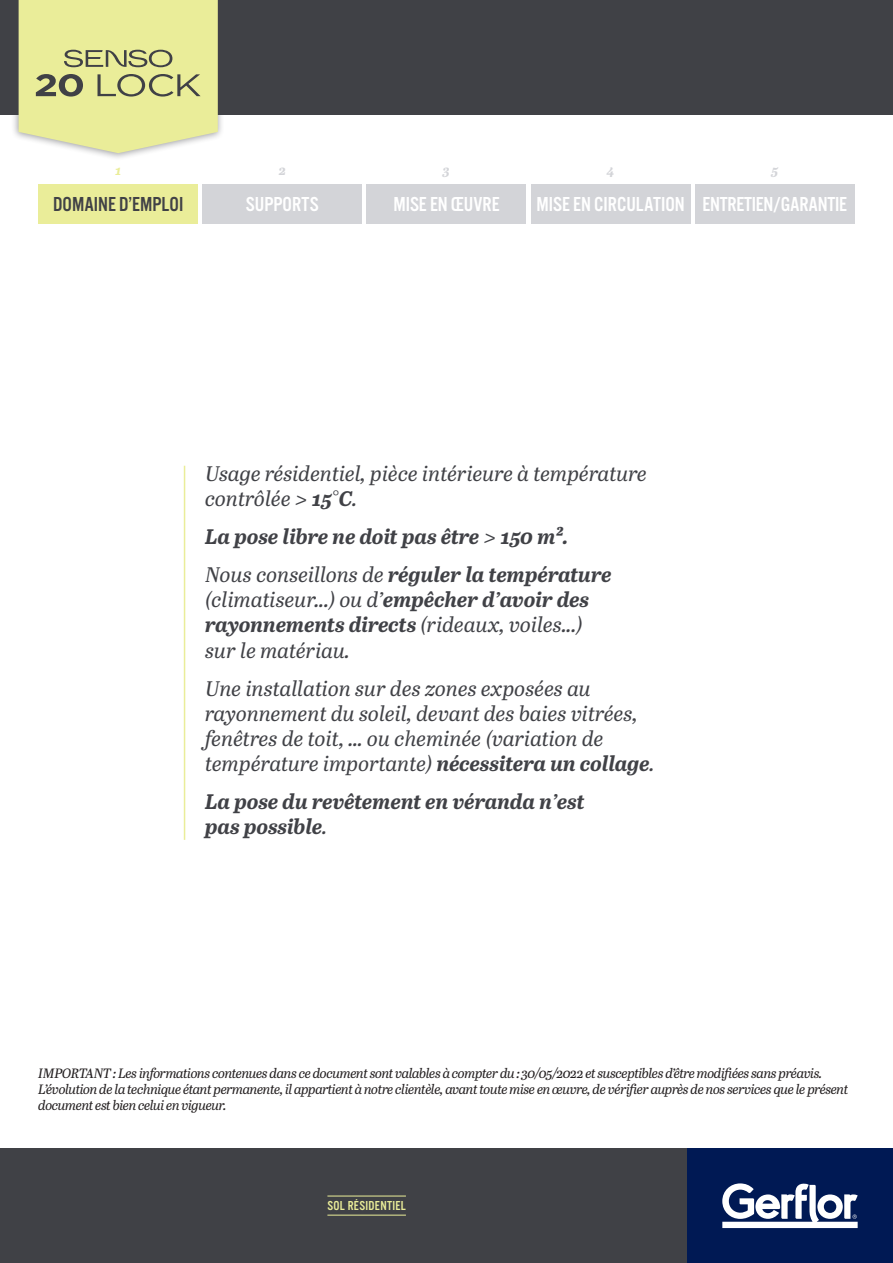
<style>
.page{position:relative;width:893px;height:1263px;background:#fff}
.page>*{position:absolute;margin:0;border:0;box-sizing:border-box;transform-origin:0 0}
.t1{font:italic 21px/25.2px "Abril Text";color:#404146}
.t2{font:italic 700 21px/38px "Abril Text";color:#404146}
.t3{font:21px "Alternate Got No 3 D";color:#fff}
.t4{font:21px "Alternate Got No 3 D";color:#404146}
.t5{font:italic 13.5px/16.2px "Abril Text";letter-spacing:-.035em;color:#231f20}
.t6{font:13.5px "Alternate Got No 3 D";letter-spacing:.025em;color:#eaed99}
.t7{font:italic 700 13.5px "Abril Text";color:#d3d4d8}
.t8{font:italic 700 13.5px "Abril Text";color:#eaed99}
.s1{font-weight:700}
.s2{font-weight:400}
</style>
<div class="page">
<div style="left:0;top:0;width:893px;height:115px;background:#404146"></div>
<div style="left:0;top:1148px;width:893px;height:115px;background:#404146"></div>
<div style="left:38px;top:184px;width:160px;height:40px;background:#eaed99"></div>
<div style="left:202px;top:184px;width:160px;height:40px;background:#d3d4d8"></div>
<div style="left:367px;top:184px;width:159px;height:40px;background:#d3d4d8"></div>
<div style="left:531px;top:184px;width:160px;height:40px;background:#d3d4d8"></div>
<div style="left:695px;top:184px;width:160px;height:40px;background:#d3d4d8"></div>
<div style="left:11px;top:0;width:213px;height:161px;background:#404146;opacity:.5"></div>
<hr style="left:184px;top:466px;width:1px;height:374px;background:#eaed99">
<div style="left:687px;top:1148px;width:206px;height:115px;background:#001954"></div>
<svg style="left:722px;top:1183px;width:136px;height:45px"></svg>
<hr style="left:327px;top:1215px;width:79px;height:1px;background:#eaed99">
<hr style="left:327px;top:1196px;width:79px;height:1px;background:#eaed99">
<svg style="left:19px;top:0;width:199px;height:153px;background:#e0e299"></svg>
<p class="t8" style="left:115px;top:160px;width:8px">1</p>
<p class="t4" style="left:53px;top:193px;width:132px">DOMAINE D’EMPLOI</p>
<p class="t7" style="left:279px;top:160px;width:9px">2</p>
<p class="t3" style="left:246px;top:193px;width:74px">SUPPORTS</p>
<p class="t7" style="left:443px;top:160px;width:9px">3</p>
<p class="t3" style="left:393px;top:193px;width:108px">MISE EN ŒUVRE</p>
<p class="t7" style="left:607px;top:160px;width:9px">4</p>
<p class="t3" style="left:536px;top:193px;width:150px">MISE EN CIRCULATION</p>
<p class="t7" style="left:771px;top:160px;width:8px">5</p>
<p class="t3" style="left:702px;top:193px;width:146px">ENTRETIEN/GARANTIE</p>
<p class="t1" style="left:205px;top:460px;width:443px">Usage résidentiel, pièce intérieure à température contrôlée <span class="s1">&gt; 15°C</span>.</p>
<p class="t2" style="left:205px;top:517px;width:408px">La pose libre ne doit pas être &gt; 150 m².<br><span class="s2">Nous conseillons de</span> réguler la température</p>
<p class="t1" style="left:205px;top:586px;width:386px">(climatiseur...) ou d’<span class="s1">empêcher d’avoir des rayonnements directs</span> (rideaux, voiles...) sur le matériau.</p>
<p class="t1" style="left:205px;top:675px;width:451px">Une installation sur des zones exposées au rayonnement du soleil, devant des baies vitrées, fenêtres de toit, ... ou cheminée (variation de température importante) <span class="s1">nécessitera un collage</span>.</p>
<p class="t2" style="left:205px;top:788px;width:381px;line-height:25.2px">La pose du revêtement en véranda n’est pas possible<span class="s2">.</span></p>
<p class="t5" style="left:38px;top:1064px;width:812px">IMPORTANT : Les informations contenues dans ce document sont valables à compter du : 30/05/2022 et susceptibles d’être modifiées sans préavis.<br>L’évolution de la technique étant permanente, il appartient à notre clientèle, avant toute mise en œuvre, de vérifier auprès de nos services que le présent document est bien celui en vigueur.</p>
<p class="t6" style="left:327px;top:1199px;width:80px">SOL RÉSIDENTIEL</p>
</div>
